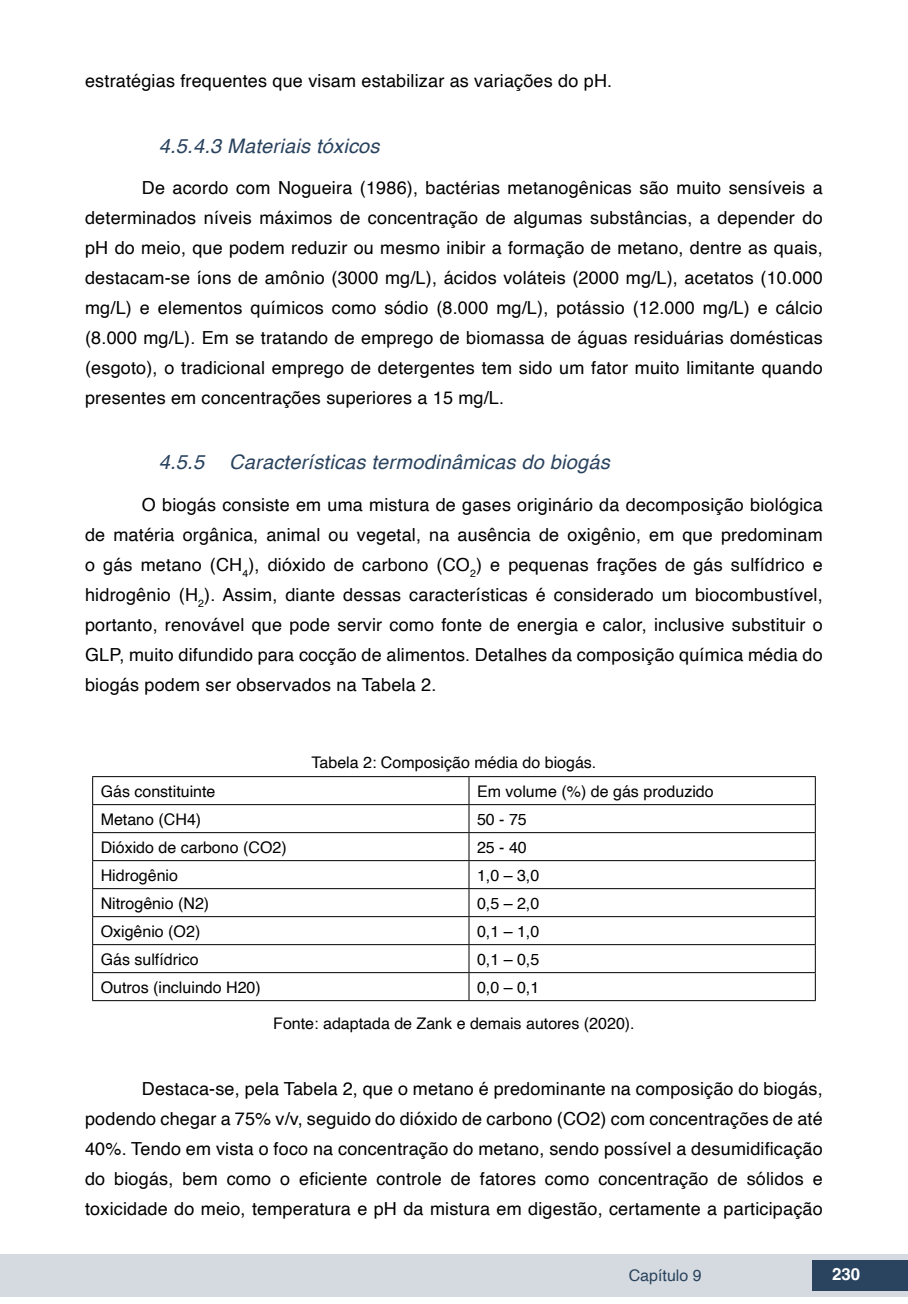
<style>
.page{position:relative;width:908px;height:1304px;background:#fff}
.page>*{position:absolute;margin:0;border:0;box-sizing:border-box;transform-origin:0 0}
.tit_3{font:italic 20px "Helvetica";letter-spacing:.01em;color:#2a435e}
.txt{font:18px/30px "Helvetica";letter-spacing:.01em;color:#000;text-align:justify}
.t1{font:700 16.8px "Helvetica";color:#fff}
.tab_txt{font:16px "Helvetica";color:#000}
.imagens_graf_tab{font:16px "Helvetica";color:#000}
.t2{font:16px "Helvetica";color:#2a435e}
</style>
<div class="page">
<div style="left:0;top:1254px;width:906px;height:43px;background:#d4dadf"></div>
<div style="left:812px;top:1261px;width:95px;height:30px;background:#2a435e"></div>
<hr style="left:92px;top:776px;width:377px;height:1px;background:#000">
<hr style="left:469px;top:776px;width:346px;height:1px;background:#000">
<hr style="left:92px;top:804px;width:377px;height:1px;background:#000">
<hr style="left:469px;top:804px;width:346px;height:1px;background:#000">
<hr style="left:92px;top:832px;width:377px;height:1px;background:#000">
<hr style="left:469px;top:832px;width:346px;height:1px;background:#000">
<hr style="left:92px;top:860px;width:377px;height:1px;background:#000">
<hr style="left:469px;top:860px;width:346px;height:1px;background:#000">
<hr style="left:92px;top:888px;width:377px;height:1px;background:#000">
<hr style="left:469px;top:888px;width:346px;height:1px;background:#000">
<hr style="left:92px;top:916px;width:377px;height:1px;background:#000">
<hr style="left:469px;top:916px;width:346px;height:1px;background:#000">
<hr style="left:92px;top:944px;width:377px;height:1px;background:#000">
<hr style="left:469px;top:944px;width:346px;height:1px;background:#000">
<hr style="left:92px;top:972px;width:377px;height:1px;background:#000">
<svg style="left:92px;top:777px;width:1px;height:223px"></svg>
<hr style="left:469px;top:972px;width:346px;height:1px;background:#000">
<svg style="left:468px;top:777px;width:1px;height:223px"></svg>
<svg style="left:814px;top:777px;width:1px;height:223px"></svg>
<hr style="left:92px;top:1000px;width:377px;height:1px;background:#000">
<hr style="left:469px;top:1000px;width:346px;height:1px;background:#000">
<p class="txt" style="left:85px;top:66px;width:528px">estratégias frequentes que visam estabilizar as variações do pH.</p>
<p class="tit_3" style="left:159px;top:130px;width:222px">4.5.4.3 Materiais tóxicos</p>
<p class="txt" style="left:85px;top:173px;width:738px;text-indent:57px">De acordo com Nogueira (1986), bactérias metanogênicas são muito sensíveis a determinados níveis máximos de concentração de algumas substâncias, a depender do pH do meio, que podem reduzir ou mesmo inibir a formação de metano, dentre as quais, destacam-se íons de amônio (3000 mg/L), ácidos voláteis (2000 mg/L), acetatos (10.000 mg/L) e elementos químicos como sódio (8.000 mg/L), potássio (12.000 mg/L) e cálcio (8.000 mg/L). Em se tratando de emprego de biomassa de águas residuárias domésticas (esgoto), o tradicional emprego de detergentes tem sido um fator muito limitante quando presentes em concentrações superiores a 15 mg/L.</p>
<p class="tit_3" style="left:159px;top:446px;width:47px">4.5.5</p>
<p class="tit_3" style="left:229px;top:446px;width:382px">Características termodinâmicas do biogás</p>
<p class="txt" style="left:85px;top:490px;width:738px;text-indent:57px">O biogás consiste em uma mistura de gases originário da decomposição biológica de matéria orgânica, animal ou vegetal, na ausência de oxigênio, em que predominam o gás metano (CH<sub>4</sub>), dióxido de carbono (CO<sub>2</sub>) e pequenas frações de gás sulfídrico e hidrogênio (H<sub>2</sub>). Assim, diante dessas características é considerado um biocombustível, portanto, renovável que pode servir como fonte de energia e calor, inclusive substituir o GLP, muito difundido para cocção de alimentos. Detalhes da composição química média do biogás podem ser observados na Tabela 2.</p>
<p class="imagens_graf_tab" style="left:311px;top:750px;width:286px">Tabela 2: Composição média do biogás.</p>
<p class="tab_txt" style="left:101px;top:779px;width:116px">Gás constituinte</p>
<p class="tab_txt" style="left:477px;top:779px;width:238px">Em volume (%) de gás produzido</p>
<p class="tab_txt" style="left:101px;top:807px;width:102px">Metano (CH4)</p>
<p class="tab_txt" style="left:477px;top:807px;width:51px">50 - 75</p>
<p class="tab_txt" style="left:101px;top:835px;width:187px">Dióxido de carbono (CO2)</p>
<p class="tab_txt" style="left:477px;top:835px;width:51px">25 - 40</p>
<p class="tab_txt" style="left:101px;top:863px;width:79px">Hidrogênio</p>
<p class="tab_txt" style="left:477px;top:863px;width:64px">1,0 – 3,0</p>
<p class="tab_txt" style="left:101px;top:891px;width:110px">Nitrogênio (N2)</p>
<p class="tab_txt" style="left:477px;top:891px;width:64px">0,5 – 2,0</p>
<p class="tab_txt" style="left:101px;top:919px;width:101px">Oxigênio (O2)</p>
<p class="tab_txt" style="left:477px;top:919px;width:64px">0,1 – 1,0</p>
<p class="tab_txt" style="left:101px;top:947px;width:99px">Gás sulfídrico</p>
<p class="tab_txt" style="left:477px;top:947px;width:64px">0,1 – 0,5</p>
<p class="tab_txt" style="left:101px;top:975px;width:162px">Outros (incluindo H20)</p>
<p class="tab_txt" style="left:477px;top:975px;width:64px">0,0 – 0,1</p>
<p class="imagens_graf_tab" style="left:273px;top:1011px;width:363px">Fonte: adaptada de Zank e demais autores (2020).</p>
<p class="txt" style="left:85px;top:1074px;width:738px;text-indent:57px">Destaca-se, pela Tabela 2, que o metano é predominante na composição do biogás, podendo chegar a 75% v/v, seguido do dióxido de carbono (CO2) com concentrações de até 40%. Tendo em vista o foco na concentração do metano, sendo possível a desumidificação do biogás, bem como o eficiente controle de fatores como concentração de sólidos e toxicidade do meio, temperatura e pH da mistura em digestão, certamente a participação</p>
<p class="t2" style="left:628px;top:1263px;width:74px">Capítulo 9</p>
<p class="t1" style="left:831px;top:1264px;width:30px">230</p>
</div>
